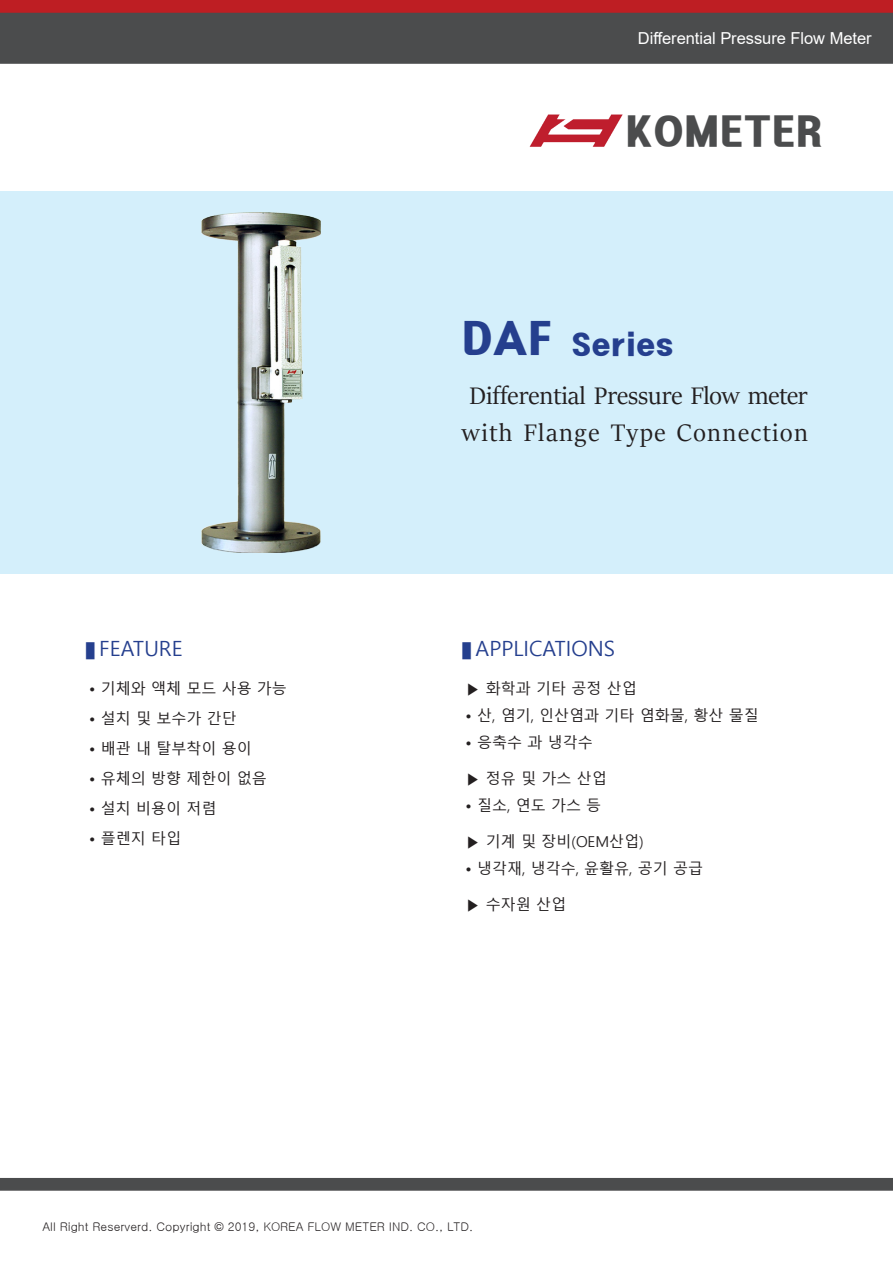
<style>
.page{position:relative;width:893px;height:1263px;background:#fff}
.page>*{position:absolute;margin:0;border:0;box-sizing:border-box;transform-origin:0 0}
.t1{font:36px "Headline R HM";color:#4b4c4d}
.t2{font:27px/36px "Sitka Banner";letter-spacing:.005em;color:#231f20;text-align:center}
.t3{font:27px "Headline R HM";letter-spacing:.005em;color:#253f8e}
.t4{font:21px "Malgun Gothic";color:#253f8e}
.t5{font:16.5px "Arial";letter-spacing:-.005em;color:#fff}
.SUMMARY_FEATURE_내용{font:15px "Malgun Gothic";color:#231f20}
.t6{font:12px "New Gulim";color:#231f20}
.s1{font-size:39px}
.s2{font-weight:700}
</style>
<div class="page">
<div style="left:0;top:0;width:893px;height:13px;background:#be1e23"></div>
<div style="left:0;top:13px;width:893px;height:51px;background:#4b4c4d;border:2px solid #4b4c4d"></div>
<div style="left:0;top:1178px;width:893px;height:13px;background:#4b4c4d;border:2px solid #4b4c4d"></div>
<div style="left:0;top:191px;width:893px;height:383px;background:#d4effb"></div>
<img style="left:201px;top:213px;width:120px;height:340px">
<img style="left:529px;top:114px;width:94px;height:33px">
<p class="t5" style="left:638px;top:27px;width:235px">Differential Pressure Flow Meter</p>
<p class="t1" style="left:625px;top:113px;width:199px">KOMETER</p>
<p class="t3" style="left:461px;top:331px;width:214px"><span class="s1">DAF</span> Series</p>
<p class="t2" style="left:461px;top:377px;width:348px">Differential Pressure Flow meter with Flange Type Connection</p>
<p class="t4" style="left:85px;top:637px;width:99px"><span class="s2">■</span> FEATURE</p>
<p class="t4" style="left:461px;top:637px;width:155px"><span class="s2">■</span> APPLICATIONS</p>
<p class="SUMMARY_FEATURE_내용" style="left:89px;top:680px;width:199px">• 기체와 액체 모드 사용 가능</p>
<p class="SUMMARY_FEATURE_내용" style="left:89px;top:710px;width:149px">• 설치 및 보수가 간단</p>
<p class="SUMMARY_FEATURE_내용" style="left:89px;top:740px;width:164px">• 배관 내 탈부착이 용이</p>
<p class="SUMMARY_FEATURE_내용" style="left:89px;top:770px;width:179px">• 유체의 방향 제한이 없음</p>
<p class="SUMMARY_FEATURE_내용" style="left:89px;top:800px;width:129px">• 설치 비용이 저렴</p>
<p class="SUMMARY_FEATURE_내용" style="left:89px;top:830px;width:93px">• 플렌지 타입</p>
<p class="SUMMARY_FEATURE_내용" style="left:466px;top:680px;width:173px">▶ 화학과 기타 공정 산업</p>
<p class="SUMMARY_FEATURE_내용" style="left:466px;top:707px;width:295px">• 산, 염기, 인산염과 기타 염화물, 황산 물질</p>
<p class="SUMMARY_FEATURE_내용" style="left:466px;top:734px;width:129px">• 응축수 과 냉각수</p>
<p class="SUMMARY_FEATURE_내용" style="left:466px;top:770px;width:143px">▶ 정유 및 가스 산업</p>
<p class="SUMMARY_FEATURE_내용" style="left:466px;top:797px;width:137px">• 질소, 연도 가스 등</p>
<p class="SUMMARY_FEATURE_내용" style="left:466px;top:833px;width:180px">▶ 기계 및 장비(OEM산업)</p>
<p class="SUMMARY_FEATURE_내용" style="left:466px;top:860px;width:239px">• 냉각재, 냉각수, 윤활유, 공기 공급</p>
<p class="SUMMARY_FEATURE_내용" style="left:466px;top:896px;width:102px">▶ 수자원 산업</p>
<p class="t6" style="left:43px;top:1219px;width:432px">All Right Reserverd. Copyright © 2019, KOREA FLOW METER IND. CO., LTD.</p>
</div>
